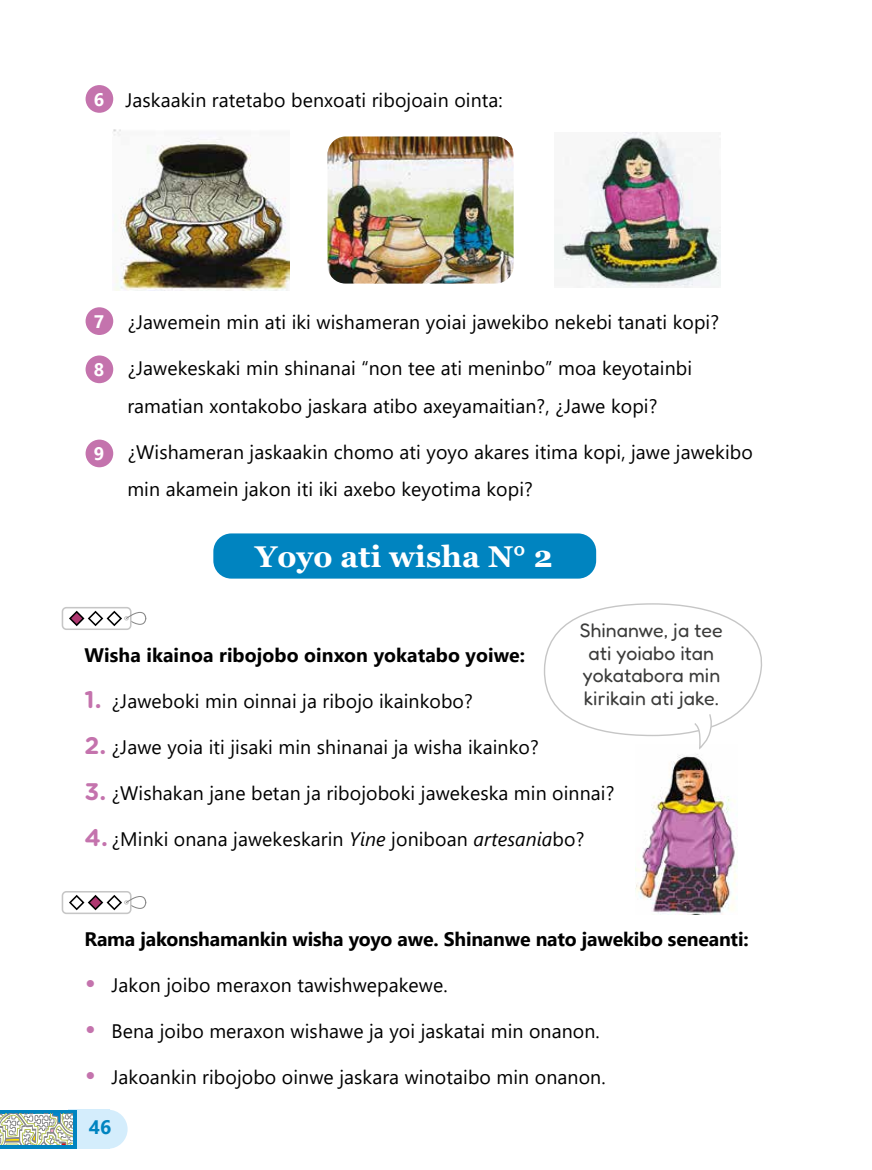
<style>
.page{position:relative;width:872px;height:1170px;background:#fff}
.page>*{position:absolute;margin:0;border:0;box-sizing:border-box;transform-origin:0 0}
.t1{font:700 30px "Georgia";letter-spacing:.005em;color:#fff}
.t2{font:19.5px/37.5px "Segoe UI";letter-spacing:.005em;color:#000}
.t3{font:700 19.5px "Segoe UI";letter-spacing:-.01em;color:#000}
.t4{font:300 19.5px/22.5px "Fredoka";letter-spacing:.005em;color:#3c3c3b;text-align:center}
.t5{font:700 19.5px "Segoe UI";color:#0084c0}
.t6{font:700 18.15px "Segoe UI";color:#fff}
.s1{font-weight:700;font-size:18.15px;color:#fff}
.s2{font-family:"Gotham Rounded";font-weight:700;font-size:24px;color:#c473ad}
.s3{font-style:italic}
</style>
<div class="page">
<div style="left:213px;top:533px;width:383px;height:45px;background:#0084c0;border-radius:18px"></div>
<div style="left:86px;top:307px;width:27px;height:28px;background:#c473ad;border-radius:50%"></div>
<div style="left:86px;top:355px;width:27px;height:28px;background:#c473ad;border-radius:50%"></div>
<div style="left:86px;top:439px;width:27px;height:28px;background:#c473ad;border-radius:50%"></div>
<div style="left:86px;top:85px;width:27px;height:28px;background:#c473ad;border-radius:50%"></div>
<div style="left:62px;top:607px;width:69px;height:23px;border:2px solid #c6c6c6;border-radius:4px"></div>
<svg style="left:68px;top:609px;width:78px;height:18px"></svg>
<img style="left:327px;top:136px;width:186px;height:147px">
<div style="left:62px;top:890px;width:69px;height:24px;border:2px solid #c6c6c6;border-radius:4px"></div>
<svg style="left:69px;top:893px;width:77px;height:18px"></svg>
<img style="left:113px;top:130px;width:177px;height:160px">
<img style="left:554px;top:133px;width:166px;height:154px">
<div style="left:68px;top:1109px;width:41px;height:39px;background:#d4edfc"></div>
<div style="left:89px;top:1109px;width:39px;height:39px;background:#d4edfc;border-radius:50%"></div>
<svg style="left:0;top:1110px;width:76px;height:38px"></svg>
<svg style="left:0;top:1113px;width:72px;height:31px"></svg>
<img style="left:635px;top:749px;width:103px;height:165px">
<svg style="left:544px;top:603px;width:218px;height:146px"></svg>
<p class="t2" style="left:94px;top:80px;width:410px"><span class="s1">6</span> Jaskaakin ratetabo benxoati ribojoain ointa:</p>
<p class="t6" style="left:94px;top:304px;width:12px">7</p>
<p class="t6" style="left:94px;top:352px;width:12px">8</p>
<p class="t6" style="left:94px;top:436px;width:12px">9</p>
<p class="t2" style="left:127px;top:302px;width:593px">¿Jawemein min ati iki wishameran yoiai jawekibo nekebi tanati kopi?</p>
<p class="t2" style="left:127px;top:348px;width:566px">¿Jawekeskaki min shinanai “non tee ati meninbo” moa keyotainbi ramatian xontakobo jaskara atibo axeyamaitian?, ¿Jawe kopi?</p>
<p class="t2" style="left:127px;top:431px;width:627px">¿Wishameran jaskaakin chomo ati yoyo akares itima kopi, jawe jawekibo min akamein jakon iti iki axebo keyotima kopi?</p>
<h1 class="t1" style="left:255px;top:537px;width:299px">Yoyo ati wisha N° 2</h1>
<p class="t4" style="left:580px;top:619px;width:144px">Shinanwe, ja tee ati yoiabo itan yokatabora min kirikain ati jake.</p>
<p class="t3" style="left:84px;top:636px;width:442px">Wisha ikainoa ribojobo oinxon yokatabo yoiwe:</p>
<p class="t2" style="left:84px;top:680px;width:390px"><span class="s2">1.</span> ¿Jaweboki min oinnai ja ribojo ikainkobo?</p>
<p class="t2" style="left:84px;top:726px;width:456px"><span class="s2">2.</span> ¿Jawe yoia iti jisaki min shinanai ja wisha ikainko?</p>
<p class="t2" style="left:84px;top:772px;width:531px"><span class="s2">3.</span> ¿Wishakan jane betan ja ribojoboki jawekeska min oinnai?</p>
<p class="t2" style="left:84px;top:818px;width:501px"><span class="s2">4.</span> ¿Minki onana jawekeskarin <span class="s3">Yine</span> joniboan <span class="s3">artesania</span>bo?</p>
<p class="t3" style="left:84px;top:920px;width:665px">Rama jakonshamankin wisha yoyo awe. Shinanwe nato jawekibo seneanti:</p>
<p class="t2" style="left:84px;top:964px;width:365px"><span class="s2">•</span> Jakon joibo meraxon tawishwepakewe.</p>
<p class="t2" style="left:84px;top:1010px;width:517px"><span class="s2">•</span> Bena joibo meraxon wishawe ja yoi jaskatai min onanon.</p>
<p class="t2" style="left:84px;top:1056px;width:522px"><span class="s2">•</span> Jakoankin ribojobo oinwe jaskara winotaibo min onanon.</p>
<p class="t5" style="left:89px;top:1108px;width:24px">46</p>
</div>
